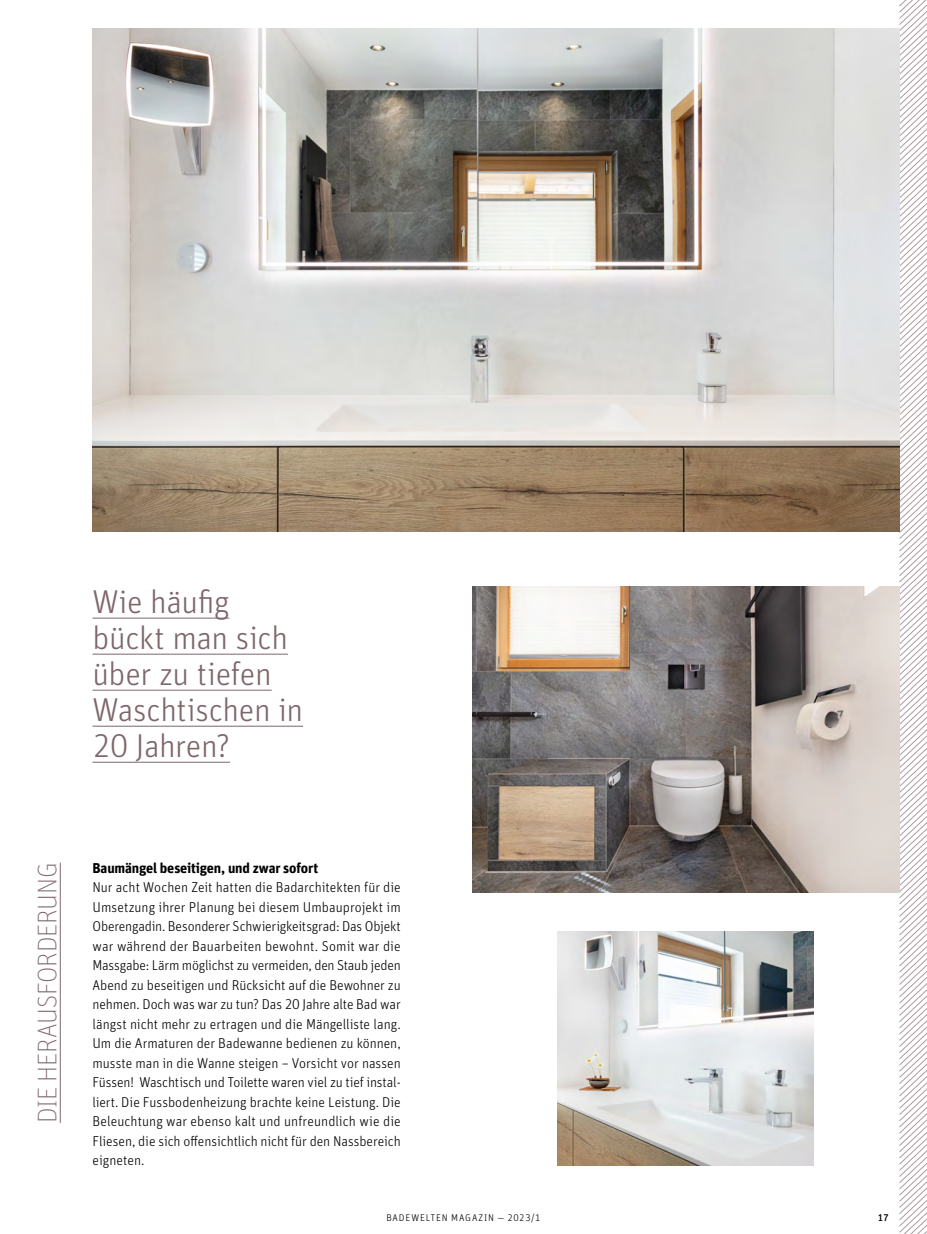
<style>
.page{position:relative;width:927px;height:1234px;background:#fff}
.page>*{position:absolute;margin:0;border:0;box-sizing:border-box;transform-origin:0 0}
.t1{font:300 33px/36px "Unit OT";letter-spacing:-.015em;color:#7e666b}
.t2{font:100 27px "Unit OT";letter-spacing:-.015em;color:#7e666b}
.t3{font:300 14.25px/19.5px "Unit OT";letter-spacing:-.005em;color:#000;text-align:justify}
.t4{font:700 14.25px "Unit OT";letter-spacing:-.01em;color:#000}
.t5{font:300 9.75px "Unit OT";letter-spacing:.085em;color:#000}
.t6{font:500 9.75px "Unit OT";color:#000}
</style>
<div class="page">
<svg style="left:899px;top:0;width:28px;height:1233px"></svg>
<img style="left:92px;top:28px;width:807px;height:503px">
<img style="left:472px;top:587px;width:427px;height:305px">
<hr style="left:92px;top:617px;width:137px;height:1px;background:#7e666b">
<hr style="left:92px;top:653px;width:196px;height:1px;background:#7e666b">
<hr style="left:92px;top:689px;width:180px;height:1px;background:#7e666b">
<hr style="left:92px;top:725px;width:211px;height:1px;background:#7e666b">
<hr style="left:92px;top:761px;width:138px;height:1px;background:#7e666b">
<img style="left:557px;top:931px;width:257px;height:234px">
<hr style="left:60px;top:862px;width:1px;height:260px;background:#7e666b">
<h1 class="t1" style="left:92px;top:583px;width:212px">Wie häufig bückt man sich über zu tiefen<br>Waschtischen in<br>20 Jahren?</h1>
<h2 class="t2" style="left:32px;top:1122px;width:261px;rotate:-90deg">DIE HERAUSFORDERUNG</h2>
<p class="t4" style="left:92px;top:858px;width:227px">Baumängel beseitigen, und zwar sofort</p>
<p class="t3" style="left:92px;top:877px;width:310px">Nur acht Wochen Zeit hatten die Badarchitekten für die Umsetzung ihrer Planung bei diesem Umbauprojekt im Oberengadin. Besonderer Schwierigkeitsgrad: Das Objekt war während der Bauarbeiten bewohnt. Somit war die Massgabe: Lärm möglichst zu vermeiden, den Staub jeden Abend zu beseitigen und Rücksicht auf die Bewohner zu nehmen. Doch was war zu tun? Das 20 Jahre alte Bad war längst nicht mehr zu ertragen und die Mängelliste lang.<br>Um die Armaturen der Badewanne bedienen zu können, musste man in die Wanne steigen – Vorsicht vor nassen Füssen! Waschtisch und Toilette waren viel zu tief instal&shy;liert. Die Fussbodenheizung brachte keine Leistung. Die Beleuchtung war ebenso kalt und unfreundlich wie die Fliesen, die sich offensichtlich nicht für den Nassbereich eigneten.</p>
<p class="t5" style="left:386px;top:1211px;width:156px">BADEWELTEN MAGAZIN — 2023/1</p>
<p class="t6" style="left:878px;top:1211px;width:12px">17</p>
</div>
